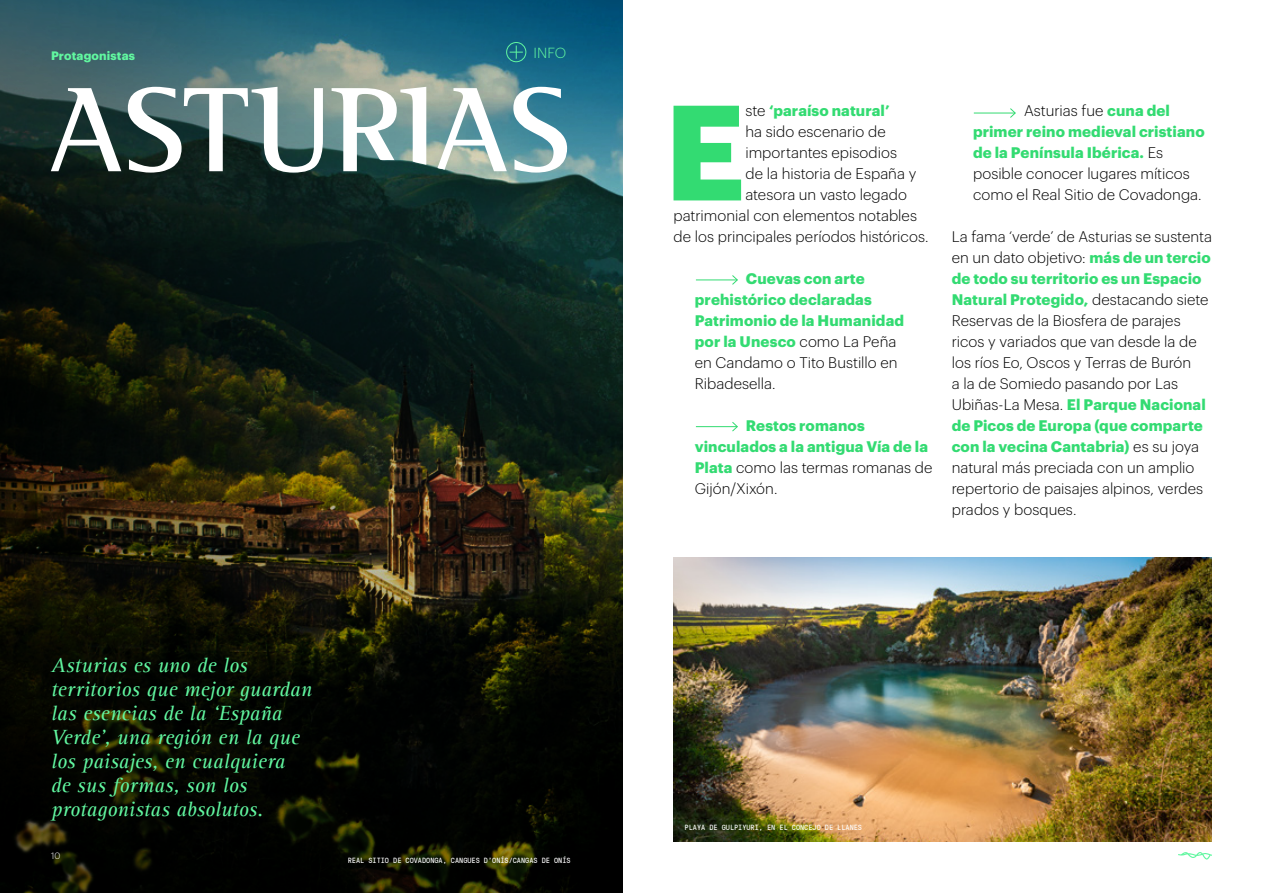
<style>
.page{position:relative;width:1263px;height:893px;background:#fff}
.page>*{position:absolute;margin:0;border:0;box-sizing:border-box;transform-origin:0 0}
.t1{font:700 132.45px "Graphik";color:#33db72}
.t2{font:700 123.45px "Rotis Semi Serif Std";letter-spacing:-.005em;color:#fff}
.t3{font:italic 21px/24px "Rotis Serif";letter-spacing:.005em;color:#61f7a0}
.t4{font:300 15px/21px "Graphik";letter-spacing:.005em;color:#000}
.t5{font:700 15px/21px "Graphik";letter-spacing:.01em;color:#33db72}
.t6{font:300 14.25px "Graphik";color:#61f7a0}
.t7{font:700 12px "Graphik";letter-spacing:.015em;color:#61f7a0}
.t8{font:300 9px "Graphik";color:#fff}
.t9{font:7.5px "GT Pressura Mono";color:#fff}
.s1{font-weight:300;color:#000}
.s2{font-weight:700;color:#33db72}
</style>
<div class="page">
<svg style="left:0;top:0;width:622px;height:893px;background:#192620"></svg>
<svg style="left:1178px;top:852px;width:34px;height:7px"></svg>
<img style="left:673px;top:558px;width:539px;height:284px">
<hr style="left:696px;top:280px;width:41px;height:1px;background:#33db72">
<svg style="left:732px;top:275px;width:6px;height:10px"></svg>
<hr style="left:696px;top:426px;width:41px;height:1px;background:#33db72">
<svg style="left:732px;top:422px;width:6px;height:10px"></svg>
<hr style="left:974px;top:113px;width:41px;height:1px;background:#33db72">
<svg style="left:1010px;top:108px;width:6px;height:10px"></svg>
<div style="left:506px;top:42px;width:20px;height:20px;border:1px solid #61f7a0;border-radius:50%"></div>
<svg style="left:510px;top:46px;width:13px;height:13px"></svg>
<p class="t7" style="left:51px;top:46px;width:86px">Protagonistas</p>
<p class="t6" style="left:534px;top:42px;width:34px">INFO</p>
<h2 class="t2" style="left:49px;top:56px;width:522px">ASTURIAS</h2>
<h3 class="t3" style="left:51px;top:654px;width:262px">Asturias es uno de los territorios que mejor guardan las esencias de la ‘España<br>Verde’, una región en la que los paisajes, en cualquiera<br>de sus formas, son los protagonistas absolutos.</h3>
<p class="t8" style="left:51px;top:849px;width:11px">10</p>
<p class="t9" style="left:348px;top:855px;width:224px">REAL SITIO DE COVADONGA, CANGUES D'ONÍS/CANGAS DE ONÍS</p>
<h1 class="t1" style="left:664px;top:50px;width:83px">E</h1>
<p class="t5" style="left:745px;top:99px;width:146px"><span class="s1">ste</span> ‘paraíso natural’</p>
<p class="t4" style="left:745px;top:120px;width:142px">ha sido escenario de</p>
<p class="t4" style="left:745px;top:141px;width:153px">importantes episodios</p>
<p class="t4" style="left:745px;top:162px;width:172px">de la historia de España y</p>
<p class="t4" style="left:745px;top:183px;width:163px">atesora un vasto legado</p>
<p class="t4" style="left:673px;top:204px;width:245px">patrimonial con elementos notables</p>
<p class="t4" style="left:673px;top:225px;width:256px">de los principales períodos históricos.</p>
<p class="t5" style="left:695px;top:267px;width:211px;text-indent:51px">Cuevas con arte prehistórico declaradas<br>Patrimonio de la Humanidad por la Unesco <span class="s1">como La Peña en Candamo o Tito Bustillo en<br>Ribadesella.</span></p>
<p class="t5" style="left:695px;top:414px;width:239px;text-indent:51px">Restos romanos vinculados a la antigua Vía de la<br>Plata <span class="s1">como las termas romanas de<br>Gijón/Xixón.</span></p>
<p class="t4" style="left:973px;top:99px;width:233px;text-indent:51px">Asturias fue <span class="s2">cuna del primer reino medieval cristiano de la Península Ibérica.</span> Es posible conocer lugares míticos como el Real Sitio de Covadonga.</p>
<p class="t4" style="left:952px;top:225px;width:262px">La fama ‘verde’ de Asturias se sustenta en un dato objetivo: <span class="s2">más de un tercio de todo su territorio es un Espacio Natural Protegido,</span> destacando siete Reservas de la Biosfera de parajes ricos y variados que van desde la de los ríos Eo, Oscos y Terras de Burón<br>a la de Somiedo pasando por Las Ubiñas-La Mesa. <span class="s2">El Parque Nacional de Picos de Europa (que comparte con la vecina Cantabria)</span> es su joya natural más preciada con un amplio repertorio de paisajes alpinos, verdes prados y bosques.</p>
<p class="t9" style="left:685px;top:822px;width:179px">PLAYA DE GULPIYURI, EN EL CONCEJO DE LLANES</p>
</div>
